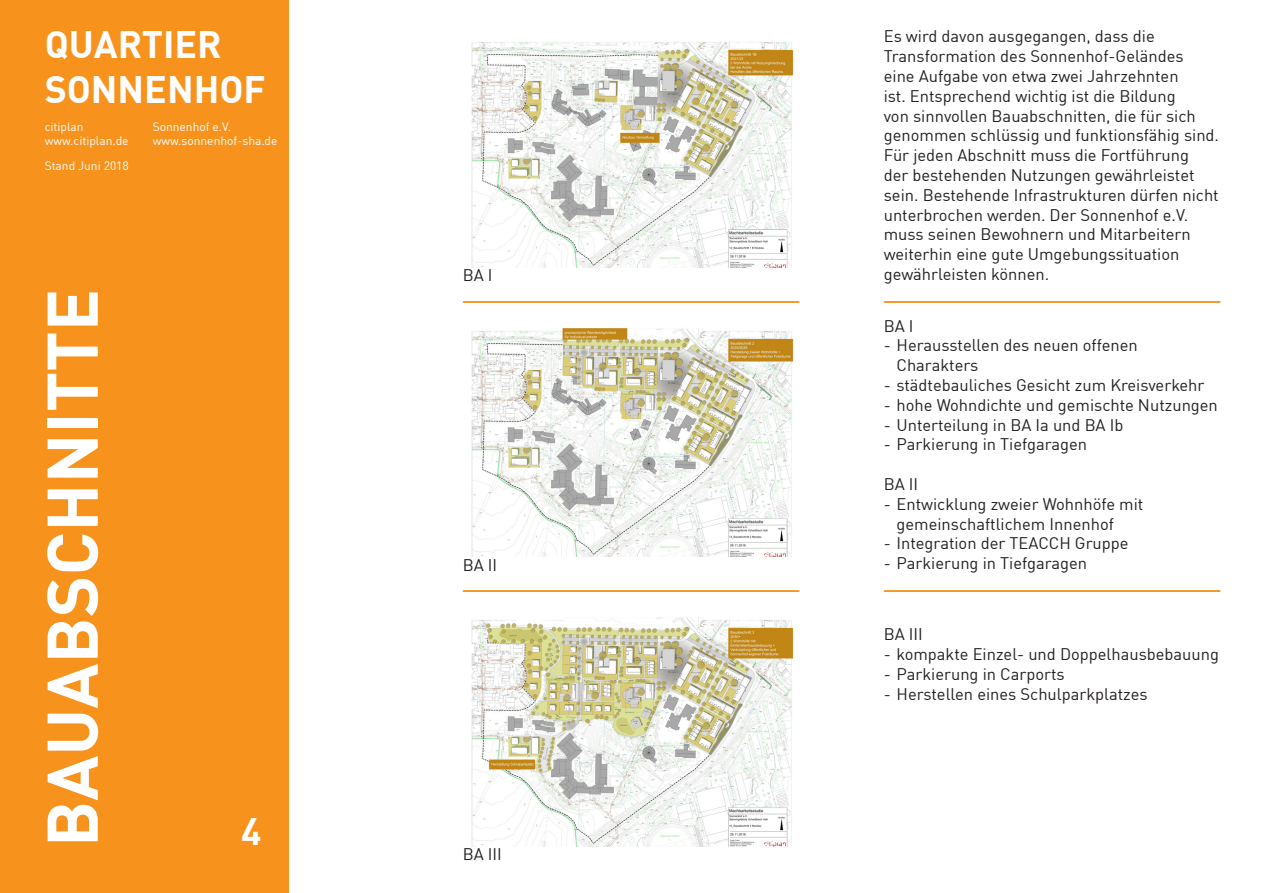
<style>
.page{position:relative;width:1263px;height:893px;background:#fff}
.page>*{position:absolute;margin:0;border:0;box-sizing:border-box;transform-origin:0 0}
.t1{font:700 70.5px "DIN Offc";color:#fff}
.t2{font:700 37.5px/45px "DIN Offc";color:#fff}
.Fließtext{font:16.5px/19.8px "DIN Offc";color:#231f20}
.t3{font:12px "DIN Offc";color:#fff}
</style>
<div class="page">
<div style="left:0;top:0;width:288px;height:893px;background:#f7931d"></div>
<hr style="left:463px;top:301px;width:336px;height:2px;background:#f7931d">
<hr style="left:884px;top:301px;width:336px;height:2px;background:#f7931d">
<hr style="left:463px;top:590px;width:336px;height:2px;background:#f7931d">
<hr style="left:884px;top:590px;width:336px;height:2px;background:#f7931d">
<img style="left:471px;top:42px;width:323px;height:226px">
<img style="left:471px;top:617px;width:323px;height:230px">
<img style="left:471px;top:328px;width:323px;height:229px">
<h2 class="t2" style="left:45px;top:21px;width:222px">QUARTIER<br>SONNENHOF</h2>
<p class="t3" style="left:45px;top:119px;width:41px">citiplan</p>
<p class="t3" style="left:153px;top:119px;width:80px">Sonnenhof e.V.</p>
<p class="t3" style="left:45px;top:133px;width:86px">www.citiplan.de</p>
<p class="t3" style="left:153px;top:133px;width:126px">www.sonnenhof-sha.de</p>
<p class="t3" style="left:45px;top:158px;width:86px">Stand Juni 2018</p>
<p class="t1" style="left:26px;top:847px;width:560px;rotate:-90deg">BAUABSCHNITTE</p>
<p class="t2" style="left:241px;top:807px;width:22px">4</p>
<p class="Fließtext" style="left:463px;top:265px;width:31px">BA I</p>
<p class="Fließtext" style="left:463px;top:554px;width:36px">BA II</p>
<p class="Fließtext" style="left:463px;top:843px;width:41px">BA III</p>
<p class="Fließtext" style="left:884px;top:26px;width:337px">Es wird davon ausgegangen, dass die Transformation des Sonnenhof-Geländes<br>eine Aufgabe von etwa zwei Jahrzehnten<br>ist. Entsprechend wichtig ist die Bildung<br>von sinnvollen Bauabschnitten, die für sich genommen schlüssig und funktionsfähig sind.</p>
<p class="Fließtext" style="left:884px;top:145px;width:336px">Für jeden Abschnitt muss die Fortführung<br>der bestehenden Nutzungen gewährleistet sein. Bestehende Infrastrukturen dürfen nicht unterbrochen werden. Der Sonnenhof e.V. muss seinen Bewohnern und Mitarbeitern</p>
<p class="Fließtext" style="left:884px;top:244px;width:297px">weiterhin eine gute Umgebungssituation gewährleisten können.</p>
<p class="Fließtext" style="left:884px;top:315px;width:31px">BA I</p>
<p class="Fließtext" style="left:896px;top:335px;width:243px;text-indent:-13px">- Herausstellen des neuen offenen<br>Charakters</p>
<p class="Fließtext" style="left:884px;top:375px;width:322px">- städtebauliches Gesicht zum Kreisverkehr</p>
<p class="Fließtext" style="left:884px;top:395px;width:336px">- hohe Wohndichte und gemischte Nutzungen</p>
<p class="Fließtext" style="left:884px;top:414px;width:241px">- Unterteilung in BA Ia und BA Ib</p>
<p class="Fließtext" style="left:884px;top:434px;width:205px">- Parkierung in Tiefgaragen</p>
<p class="Fließtext" style="left:884px;top:474px;width:36px">BA II</p>
<p class="Fließtext" style="left:896px;top:494px;width:248px;text-indent:-13px">- Entwicklung zweier Wohnhöfe mit gemeinschaftlichem Innenhof</p>
<p class="Fließtext" style="left:884px;top:533px;width:246px">- Integration der TEACCH Gruppe</p>
<p class="Fließtext" style="left:884px;top:553px;width:205px">- Parkierung in Tiefgaragen</p>
<p class="Fließtext" style="left:884px;top:624px;width:41px">BA III</p>
<p class="Fließtext" style="left:884px;top:644px;width:337px">- kompakte Einzel- und Doppelhausbebauung</p>
<p class="Fließtext" style="left:884px;top:664px;width:182px">- Parkierung in Carports</p>
<p class="Fließtext" style="left:884px;top:684px;width:265px">- Herstellen eines Schulparkplatzes</p>
</div>
